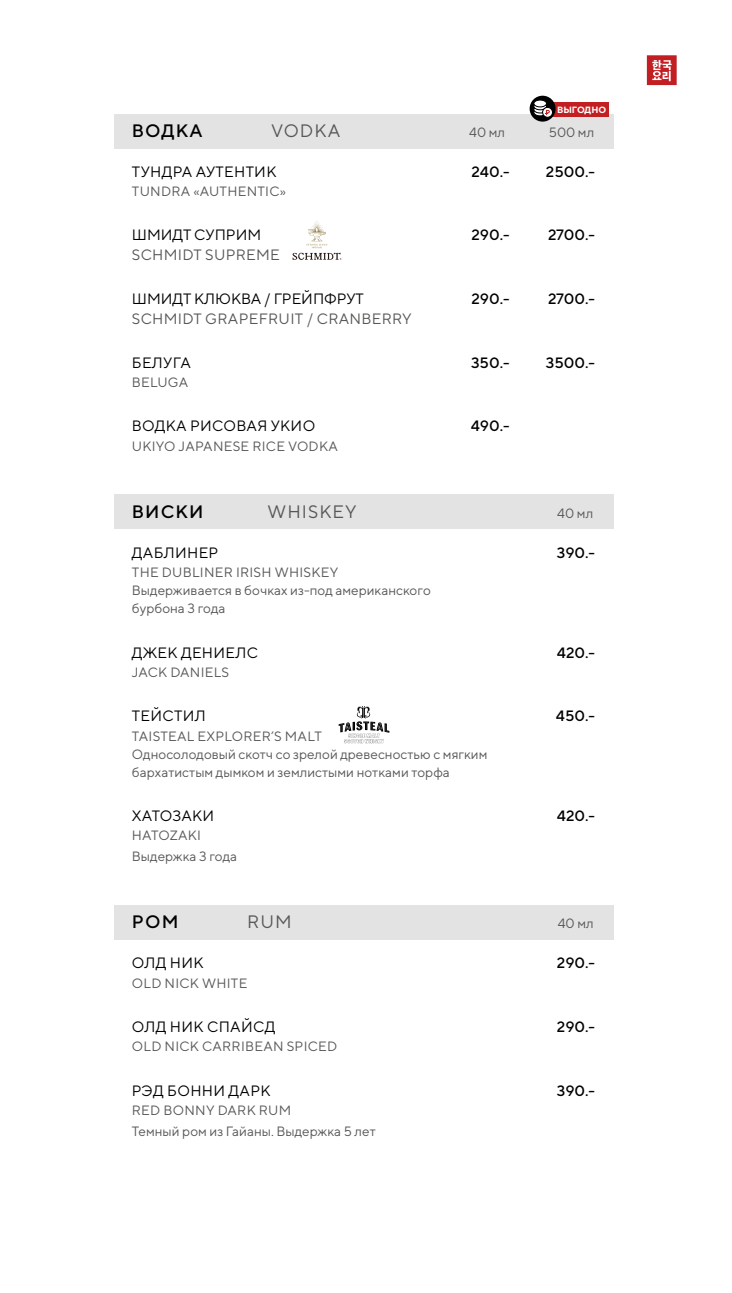
<style>
.page{position:relative;width:732px;height:1293px;background:#fff}
.page>*{position:absolute;margin:0;border:0;box-sizing:border-box;transform-origin:0 0}
.t1{font:18px "TT Norms";letter-spacing:.06em;color:#575756}
.t2{font:500 18px "TT Norms";letter-spacing:.06em;color:#000}
.t3{font:15px "TT Norms";letter-spacing:.02em;color:#000}
.t4{font:500 15px "TT Norms";color:#000}
.t5{font:15px "TT Norms";letter-spacing:.02em;color:#575756}
.t6{font:15px "TT Norms";color:#000}
.t7{font:13.5px/18px "TT Norms";color:#575756}
.t8{font:13.5px "TT Norms";letter-spacing:.02em;color:#575756}
.t9{font:700 9px "TT Norms";color:#fff}
</style>
<div class="page">
<div style="left:114px;top:114px;width:499px;height:34px;background:#e3e3e3"></div>
<div style="left:114px;top:494px;width:499px;height:34px;background:#e3e3e3"></div>
<div style="left:114px;top:905px;width:499px;height:35px;background:#e3e3e3"></div>
<svg style="left:646px;top:55px;width:30px;height:30px"></svg>
<div style="left:550px;top:102px;width:58px;height:15px;background:#c21f23"></div>
<svg style="left:529px;top:96px;width:26px;height:26px"></svg>
<div style="left:533px;top:108px;width:14px;height:8px;border:1px solid #000;border-radius:50%"></div>
<div style="left:533px;top:106px;width:14px;height:7px;border:1px solid #000;border-radius:50%"></div>
<svg style="left:533px;top:103px;width:13px;height:7px"></svg>
<div style="left:533px;top:102px;width:14px;height:8px;border:1px solid #000;border-radius:50%"></div>
<div style="left:533px;top:100px;width:13px;height:7px;background:#fff;border-radius:50%"></div>
<div style="left:533px;top:100px;width:14px;height:7px;border:1px solid #000;border-radius:50%"></div>
<svg style="left:542px;top:107px;width:10px;height:10px"></svg>
<div style="left:542px;top:107px;width:11px;height:11px;border:1px solid #000;border-radius:50%"></div>
<svg style="left:545px;top:110px;width:4px;height:5px"></svg>
<svg style="left:338px;top:706px;width:51px;height:37px"></svg>
<svg style="left:292px;top:221px;width:49px;height:39px"></svg>
<p class="t9" style="left:557px;top:104px;width:51px">ВЫГОДНО</p>
<h1 class="t2" style="left:132px;top:119px;width:72px">ВОДКА</h1>
<h1 class="t1" style="left:271px;top:119px;width:71px">VODKA</h1>
<p class="t7" style="left:469px;top:123px;width:37px">40 мл</p>
<p class="t7" style="left:548px;top:123px;width:47px">500 мл</p>
<p class="t3" style="left:132px;top:162px;width:146px">ТУНДРА АУТЕНТИК</p>
<p class="t8" style="left:132px;top:183px;width:156px">TUNDRA «AUTHENTIC»</p>
<p class="t4" style="left:471px;top:162px;width:40px">240.-</p>
<p class="t4" style="left:545px;top:162px;width:51px">2500.-</p>
<p class="t6" style="left:132px;top:226px;width:131px">ШМИДТ СУПРИМ</p>
<p class="t5" style="left:132px;top:245px;width:149px">SCHMIDT SUPREME</p>
<p class="t4" style="left:471px;top:226px;width:40px">290.-</p>
<p class="t4" style="left:548px;top:226px;width:48px">2700.-</p>
<p class="t6" style="left:132px;top:289px;width:233px">ШМИДТ КЛЮКВА / ГРЕЙПФРУТ</p>
<p class="t5" style="left:132px;top:309px;width:281px">SCHMIDT GRAPEFRUIT / СRANBERRY</p>
<p class="t4" style="left:471px;top:289px;width:40px">290.-</p>
<p class="t4" style="left:548px;top:289px;width:48px">2700.-</p>
<p class="t3" style="left:132px;top:353px;width:60px">БЕЛУГА</p>
<p class="t7" style="left:132px;top:373px;width:58px">BELUGA</p>
<p class="t4" style="left:471px;top:353px;width:40px">350.-</p>
<p class="t4" style="left:545px;top:353px;width:51px">3500.-</p>
<p class="t3" style="left:132px;top:417px;width:185px">ВОДКА РИСОВАЯ УКИО</p>
<p class="t8" style="left:132px;top:438px;width:207px">UKIYO JAPANESE RICE VODKA</p>
<p class="t4" style="left:470px;top:417px;width:40px">490.-</p>
<h1 class="t2" style="left:132px;top:500px;width:73px">ВИСКИ</h1>
<h1 class="t1" style="left:267px;top:500px;width:91px">WHISKEY</h1>
<p class="t7" style="left:557px;top:504px;width:37px">40 мл</p>
<p class="t3" style="left:132px;top:543px;width:88px">ДАБЛИНЕР</p>
<p class="t7" style="left:132px;top:563px;width:300px">THE DUBLINER IRISH WHISKEY<br>Выдерживается в бочках из-под американского бурбона 3 года</p>
<p class="t4" style="left:556px;top:543px;width:40px">390.-</p>
<p class="t3" style="left:132px;top:643px;width:128px">ДЖЕК ДЕНИЕЛС</p>
<p class="t8" style="left:132px;top:664px;width:99px">JACK DANIELS</p>
<p class="t3" style="left:132px;top:706px;width:75px">ТЕЙСТИЛ</p>
<p class="t7" style="left:132px;top:726px;width:357px">TAISTEAL EXPLORER’S MALT<br>Односолодовый скотч со зрелой древесностью с мягким бархатистым дымком и землистыми нотками торфа</p>
<p class="t6" style="left:132px;top:806px;width:84px">ХАТОЗАКИ</p>
<p class="t7" style="left:132px;top:825px;width:107px;line-height:21px">HATOZAKI<br>Выдержка 3 года</p>
<p class="t4" style="left:556px;top:643px;width:40px">420.-</p>
<p class="t4" style="left:555px;top:706px;width:41px">450.-</p>
<p class="t4" style="left:556px;top:806px;width:40px">420.-</p>
<h1 class="t2" style="left:132px;top:911px;width:48px">РОМ</h1>
<h1 class="t1" style="left:247px;top:911px;width:46px">RUM</h1>
<p class="t7" style="left:557px;top:914px;width:37px">40 мл</p>
<p class="t3" style="left:132px;top:953px;width:73px">ОЛД НИК</p>
<p class="t8" style="left:132px;top:974px;width:117px">OLD NICK WHITE</p>
<p class="t4" style="left:556px;top:953px;width:40px">290.-</p>
<p class="t3" style="left:132px;top:1017px;width:145px">ОЛД НИК СПАЙСД</p>
<p class="t8" style="left:132px;top:1038px;width:207px">OLD NICK CARRIBEAN SPICED</p>
<p class="t3" style="left:132px;top:1081px;width:140px">РЭД БОННИ ДАРК</p>
<p class="t7" style="left:132px;top:1099px;width:245px;line-height:21px">RED BONNY DARK RUM<br>Темный ром из Гайаны. Выдержка 5 лет</p>
<p class="t4" style="left:556px;top:1017px;width:40px">290.-</p>
<p class="t4" style="left:556px;top:1081px;width:40px">390.-</p>
</div>
